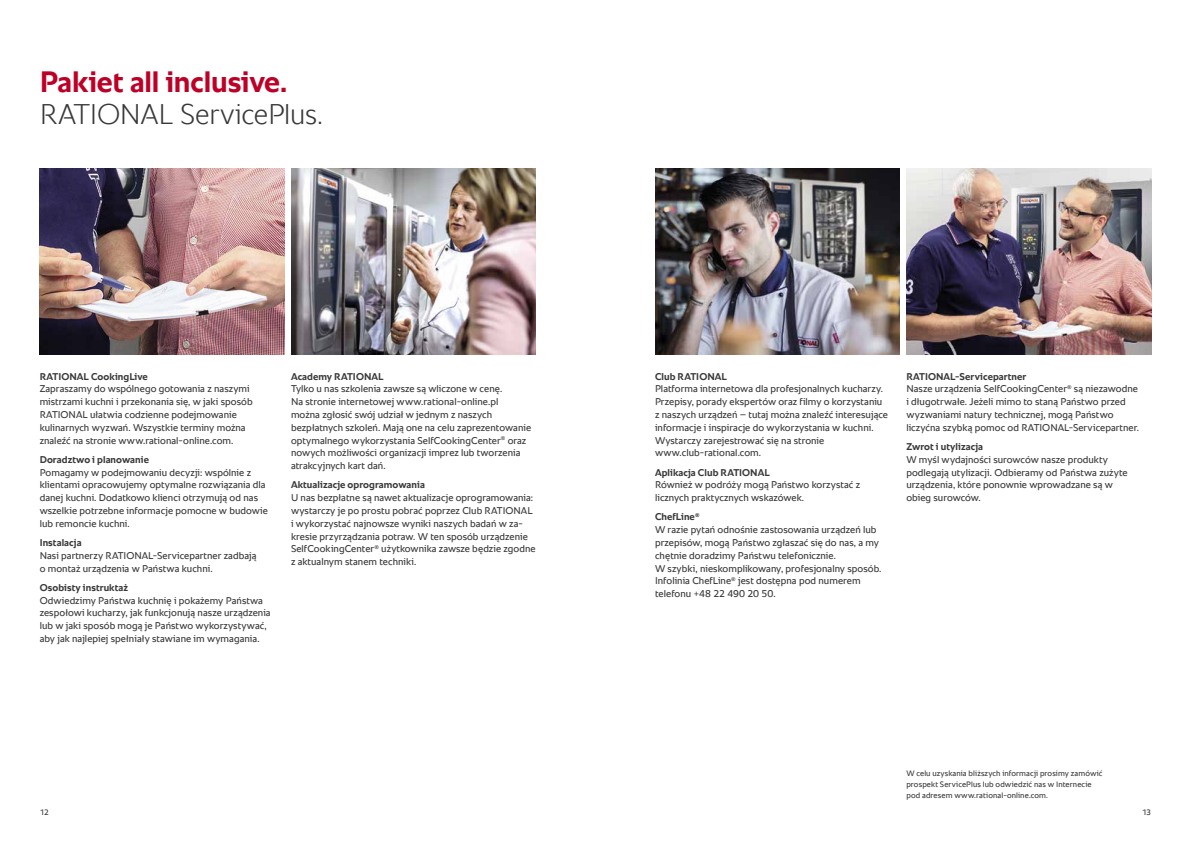
<style>
.page{position:relative;width:1191px;height:842px;background:#fff}
.page>*{position:absolute;margin:0;border:0;box-sizing:border-box;transform-origin:0 0}
.t1{font:700 30px "RATIONAL Sans TT";letter-spacing:-.005em;color:#be0027}
.t2{font:300 29px "RATIONAL Sans TT";letter-spacing:-.01em;color:#393939}
.t3{font:10px/12.8px "RATIONAL Sans TT";letter-spacing:.005em;color:#393939}
.t4{font:700 10px "RATIONAL Sans TT";letter-spacing:.005em;color:#393939}
.t5{font:8px/10.6px "RATIONAL Sans TT";letter-spacing:.015em;color:#393939}
.s1{font-weight:700}
</style>
<div class="page">
<img style="left:40px;top:168px;width:245px;height:186px">
<img style="left:906px;top:168px;width:245px;height:186px">
<img style="left:291px;top:168px;width:245px;height:186px">
<img style="left:655px;top:168px;width:245px;height:186px">
<h1 class="t1" style="left:40px;top:60px;width:249px">Pakiet all inclusive.</h1>
<h2 class="t2" style="left:40px;top:93px;width:285px">RATIONAL ServicePlus.</h2>
<p class="t4" style="left:40px;top:369px;width:110px">RATIONAL CookingLive</p>
<p class="t3" style="left:40px;top:383px;width:214px">Zapraszamy do wspólnego gotowania z naszymi mistrzami kuchni i przekonania się, w jaki sposób RATIONAL ułatwia codzienne podejmowanie kulinarnych wyzwań. Wszystkie terminy można znaleźć na stronie www.rational-online.com.</p>
<p class="t4" style="left:40px;top:452px;width:111px">Doradztwo i planowanie</p>
<p class="t3" style="left:40px;top:466px;width:230px">Pomagamy w podejmowaniu decyzji: wspólnie z klientami opracowujemy optymalne rozwiązania dla danej kuchni. Dodatkowo klienci otrzymują od nas wszelkie potrzebne informacje pomocne w budowie lub remoncie kuchni.</p>
<p class="t4" style="left:40px;top:535px;width:43px">Instalacja</p>
<p class="t3" style="left:40px;top:549px;width:218px">Nasi partnerzy RATIONAL-Servicepartner zadbają o montaż urządzenia w Państwa kuchni.</p>
<p class="t4" style="left:40px;top:580px;width:90px">Osobisty instruktaż</p>
<p class="t3" style="left:40px;top:594px;width:232px">Odwiedzimy Państwa kuchnię i pokażemy Państwa zespołowi kucharzy, jak funkcjonują nasze urządzenia lub w jaki sposób mogą je Państwo wykorzystywać, aby jak najlepiej spełniały stawiane im wymagania.</p>
<p class="t4" style="left:291px;top:369px;width:94px">Academy RATIONAL</p>
<p class="t3" style="left:291px;top:383px;width:242px">Tylko u nas szkolenia zawsze są wliczone w cenę.<br>Na stronie internetowej www.rational-online.pl<br>można zgłosić swój udział w jednym z naszych bezpłatnych szkoleń. Mają one na celu zaprezentowanie optymalnego wykorzystania SelfCookingCenter<sup>®</sup> oraz nowych możliwości organizacji imprez lub tworzenia atrakcyjnych kart dań.</p>
<p class="t4" style="left:291px;top:478px;width:135px">Aktualizacje oprogramowania</p>
<p class="t3" style="left:291px;top:491px;width:246px">U nas bezpłatne są nawet aktualizacje oprogramowania: wystarczy je po prostu pobrać poprzez Club RATIONAL i wykorzystać najnowsze wyniki naszych badań w za&shy;kresie przyrządzania potraw. W ten sposób urządzenie SelfCookingCenter<sup>®</sup> użytkownika zawsze będzie zgodne z aktualnym stanem techniki.</p>
<p class="t4" style="left:655px;top:369px;width:73px">Club RATIONAL</p>
<p class="t3" style="left:655px;top:383px;width:234px">Platforma internetowa dla profesjonalnych kucharzy.<br>Przepisy, porady ekspertów oraz filmy o korzystaniu z naszych urządzeń – tutaj można znaleźć interesujące informacje i inspiracje do wykorzystania w kuchni.<br>Wystarczy zarejestrować się na stronie www.club-rational.com.</p>
<p class="t4" style="left:655px;top:465px;width:116px">Aplikacja Club RATIONAL</p>
<p class="t3" style="left:655px;top:479px;width:207px">Również w podróży mogą Państwo korzystać z licznych praktycznych wskazówek.</p>
<p class="t3" style="left:655px;top:511px;width:228px"><span class="s1">ChefLine</span><sup>®<br></sup>W razie pytań odnośnie zastosowania urządzeń lub przepisów, mogą Państwo zgłaszać się do nas, a my chętnie doradzimy Państwu telefonicznie.<br>W szybki, nieskomplikowany, profesjonalny sposób.<br>Infolinia ChefLine<sup>®</sup> jest dostępna pod numerem telefonu +48 22 490 20 50.</p>
<p class="t3" style="left:906px;top:370px;width:234px"><span class="s1">RATIONAL-Servicepartner<br></span>Nasze urządzenia SelfCookingCenter<sup>®</sup> są niezawodne i długotrwałe. Jeżeli mimo to staną Państwo przed wyzwaniami natury technicznej, mogą Państwo liczyćna szybką pomoc od RATIONAL-Servicepartner.</p>
<p class="t4" style="left:906px;top:439px;width:78px">Zwrot i utylizacja</p>
<p class="t3" style="left:906px;top:453px;width:223px">W myśl wydajności surowców nasze produkty podlegają utylizacji. Odbieramy od Państwa zużyte urządzenia, które ponownie wprowadzane są w obieg surowców.</p>
<p class="t5" style="left:906px;top:768px;width:198px">W celu uzyskania bliższych informacji prosimy zamówić prospekt ServicePlus lub odwiedzić nas w Internecie pod adresem www.rational-online.com.</p>
<p class="t5" style="left:40px;top:807px;width:11px">12</p>
<p class="t5" style="left:1142px;top:807px;width:11px">13</p>
</div>
